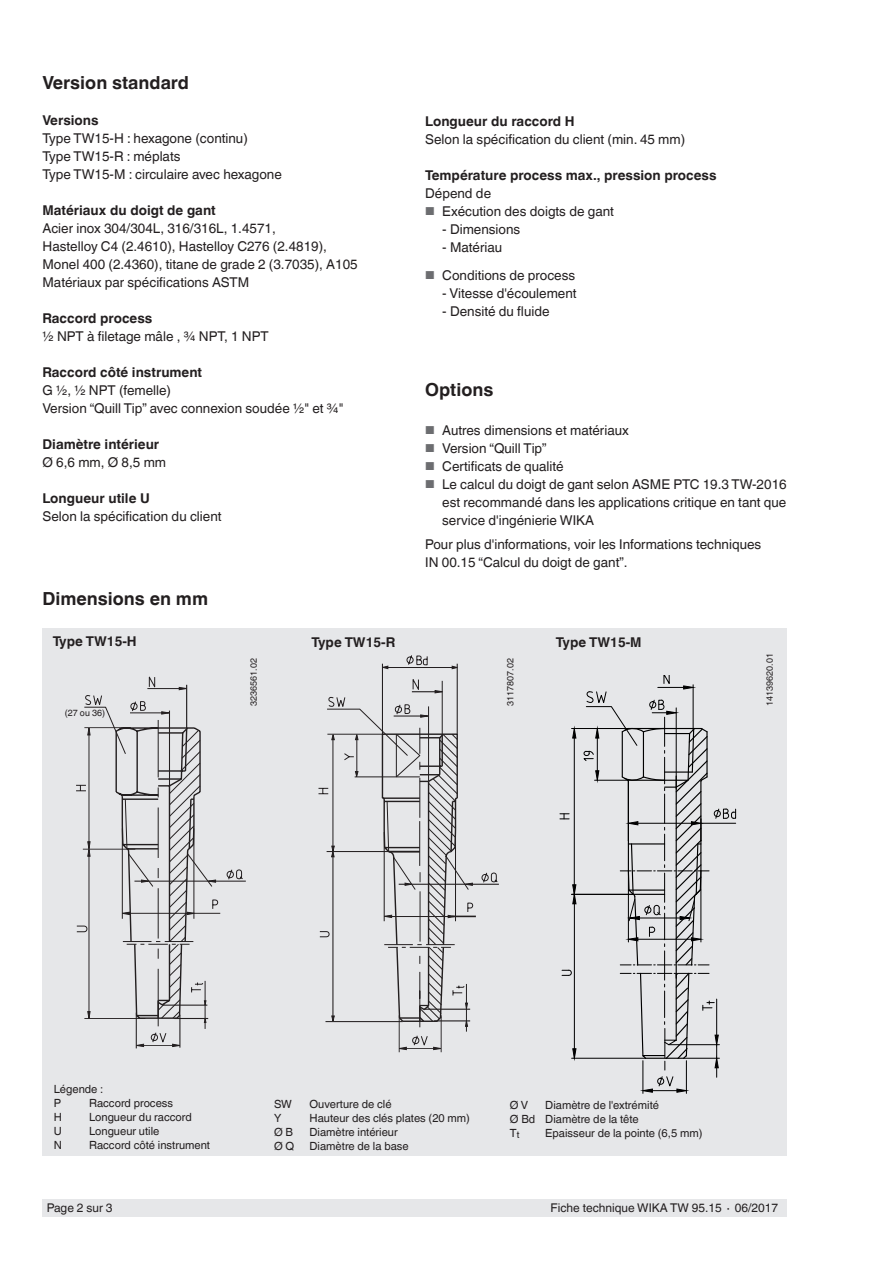
<style>
.page{position:relative;width:893px;height:1263px;background:#fff}
.page>*{position:absolute;margin:0;border:0;box-sizing:border-box;transform-origin:0 0}
.t1{font:700 18px "Helvetica World";color:#231f20}
.t2{font:13.5px/18px "Helvetica World";color:#231f20}
.t3{font:700 13.5px "Helvetica World";color:#231f20}
.t4{font:12px "Helvetica World";color:#231f20}
.t5{font:11.25px/14.1px "Helvetica World";color:#231f20}
.t6{font:9px "Helvetica World";color:#231f20}
.s1{font-size:11.55px;color:#6c6d70}
</style>
<div class="page">
<div style="left:43px;top:1199px;width:744px;height:17px;background:#e6e7e9"></div>
<div style="left:43px;top:628px;width:744px;height:528px;background:#e6e7e9"></div>
<hr style="left:136px;top:1012px;width:1px;height:36px;background:#231f20">
<hr style="left:134px;top:881px;width:112px;height:1px;background:#231f20">
<svg style="left:76px;top:676px;width:168px;height:371px"></svg>
<hr style="left:382px;top:664px;width:1px;height:70px;background:#231f20">
<hr style="left:457px;top:664px;width:1px;height:70px;background:#231f20">
<hr style="left:387px;top:667px;width:68px;height:1px;background:#231f20">
<hr style="left:399px;top:1015px;width:1px;height:37px;background:#231f20">
<hr style="left:441px;top:1015px;width:1px;height:37px;background:#231f20">
<svg style="left:406px;top:655px;width:22px;height:11px"></svg>
<svg style="left:381px;top:665px;width:8px;height:5px"></svg>
<svg style="left:451px;top:665px;width:7px;height:5px"></svg>
<hr style="left:399px;top:884px;width:100px;height:1px;background:#231f20">
<svg style="left:318px;top:677px;width:180px;height:373px"></svg>
<svg style="left:560px;top:675px;width:176px;height:418px"></svg>
<hr style="left:664px;top:1028px;width:1px;height:30px;background:#000">
<h1 class="t1" style="left:42px;top:73px;width:148px">Version standard</h1>
<p class="t3" style="left:42px;top:113px;width:58px">Versions</p>
<p class="t2" style="left:42px;top:130px;width:241px">Type TW15-H : hexagone (continu)<br>Type TW15-R : méplats<br>Type TW15-M : circulaire avec hexagone</p>
<p class="t3" style="left:42px;top:203px;width:175px">Matériaux du doigt de gant</p>
<p class="t2" style="left:42px;top:220px;width:317px">Acier inox 304/304L, 316/316L, 1.4571,<br>Hastelloy C4 (2.4610), Hastelloy C276 (2.4819), Monel 400 (2.4360), titane de grade 2 (3.7035), A105<br>Matériaux par spécifications ASTM</p>
<p class="t3" style="left:42px;top:311px;width:111px">Raccord process</p>
<p class="t2" style="left:42px;top:328px;width:228px">½ NPT à filetage mâle , ¾ NPT, 1 NPT</p>
<p class="t3" style="left:42px;top:365px;width:161px">Raccord côté instrument</p>
<p class="t2" style="left:42px;top:382px;width:303px">G ½, ½ NPT (femelle)<br>Version “Quill Tip” avec connexion soudée ½" et ¾"</p>
<p class="t3" style="left:42px;top:437px;width:118px">Diamètre intérieur</p>
<p class="t2" style="left:42px;top:454px;width:125px">Ø 6,6 mm, Ø 8,5 mm</p>
<p class="t3" style="left:42px;top:491px;width:109px">Longueur utile U</p>
<p class="t2" style="left:42px;top:508px;width:181px">Selon la spécification du client</p>
<h1 class="t1" style="left:43px;top:588px;width:167px">Dimensions en mm</h1>
<p class="t3" style="left:53px;top:633px;width:86px">Type TW15-H</p>
<p class="t3" style="left:311px;top:635px;width:85px">Type TW15-R</p>
<p class="t3" style="left:425px;top:113px;width:151px">Longueur du raccord H</p>
<p class="t2" style="left:425px;top:130px;width:261px">Selon la spécification du client (min. 45 mm)</p>
<p class="t3" style="left:425px;top:167px;width:293px">Température process max., pression process</p>
<p class="t2" style="left:425px;top:184px;width:67px">Dépend de</p>
<p class="t2" style="left:425px;top:202px;width:190px"><span class="s1">■</span> Exécution des doigts de gant</p>
<p class="t2" style="left:442px;top:220px;width:80px">- Dimensions</p>
<p class="t2" style="left:442px;top:238px;width:62px">- Matériau</p>
<p class="t2" style="left:425px;top:266px;width:151px"><span class="s1">■</span> Conditions de process</p>
<p class="t2" style="left:442px;top:284px;width:136px">- Vitesse d'écoulement</p>
<p class="t2" style="left:442px;top:302px;width:109px">- Densité du fluide</p>
<h1 class="t1" style="left:425px;top:379px;width:70px">Options</h1>
<p class="t2" style="left:425px;top:421px;width:205px"><span class="s1">■</span> Autres dimensions et matériaux</p>
<p class="t2" style="left:425px;top:439px;width:123px"><span class="s1">■</span> Version “Quill Tip”</p>
<p class="t2" style="left:425px;top:457px;width:140px"><span class="s1">■</span> Certificats de qualité</p>
<p class="t2" style="left:442px;top:475px;width:346px;text-align:justify;text-indent:-17px"><span class="s1">■</span> Le calcul du doigt de gant selon ASME PTC 19.3 TW-2016 est recommandé dans les applications critique en tant que service d'ingénierie WIKA</p>
<p class="t2" style="left:425px;top:535px;width:338px">Pour plus d'informations, voir les Informations techniques<br>IN 00.15 “Calcul du doigt de gant”.</p>
<p class="t3" style="left:556px;top:635px;width:87px">Type TW15-M</p>
<p class="t6" style="left:65px;top:708px;width:42px">(27 ou 36)</p>
<p class="t6" style="left:249px;top:706px;width:49px;rotate:-90deg">3236561.02</p>
<p class="t6" style="left:505px;top:706px;width:49px;rotate:-90deg">3117807.02</p>
<p class="t6" style="left:765px;top:706px;width:54px;rotate:-90deg">14139620.01</p>
<p class="t5" style="left:54px;top:1082px;width:51px">Légende :<br>P</p>
<p class="t5" style="left:89px;top:1096px;width:86px">Raccord process</p>
<p class="t5" style="left:54px;top:1110px;width:10px">H</p>
<p class="t5" style="left:89px;top:1110px;width:104px">Longueur du raccord</p>
<p class="t5" style="left:54px;top:1124px;width:10px">U</p>
<p class="t5" style="left:89px;top:1124px;width:72px">Longueur utile</p>
<p class="t5" style="left:54px;top:1138px;width:10px">N</p>
<p class="t5" style="left:89px;top:1138px;width:122px">Raccord côté instrument</p>
<p class="t5" style="left:274px;top:1096px;width:19px">SW</p>
<p class="t5" style="left:310px;top:1096px;width:84px">Ouverture de clé</p>
<p class="t5" style="left:274px;top:1111px;width:9px">Y</p>
<p class="t5" style="left:310px;top:1111px;width:162px">Hauteur des clés plates (20 mm)</p>
<p class="t5" style="left:274px;top:1125px;width:21px">Ø B</p>
<p class="t5" style="left:310px;top:1125px;width:90px">Diamètre intérieur</p>
<p class="t5" style="left:274px;top:1139px;width:22px">Ø Q</p>
<p class="t5" style="left:310px;top:1139px;width:101px">Diamètre de la base</p>
<p class="t5" style="left:510px;top:1098px;width:20px">Ø V</p>
<p class="t5" style="left:510px;top:1098px;width:151px;text-indent:35px">Diamètre de l'extrémité<br>Ø Bd Diamètre de la tête<br>T<sub>t</sub></p>
<p class="t5" style="left:545px;top:1126px;width:159px">Epaisseur de la pointe (6,5 mm)</p>
<p class="t4" style="left:47px;top:1201px;width:67px">Page 2 sur 3</p>
<p class="t4" style="left:551px;top:1201px;width:229px">Fiche technique WIKA TW 95.15 ∙ 06/2017</p>
</div>
